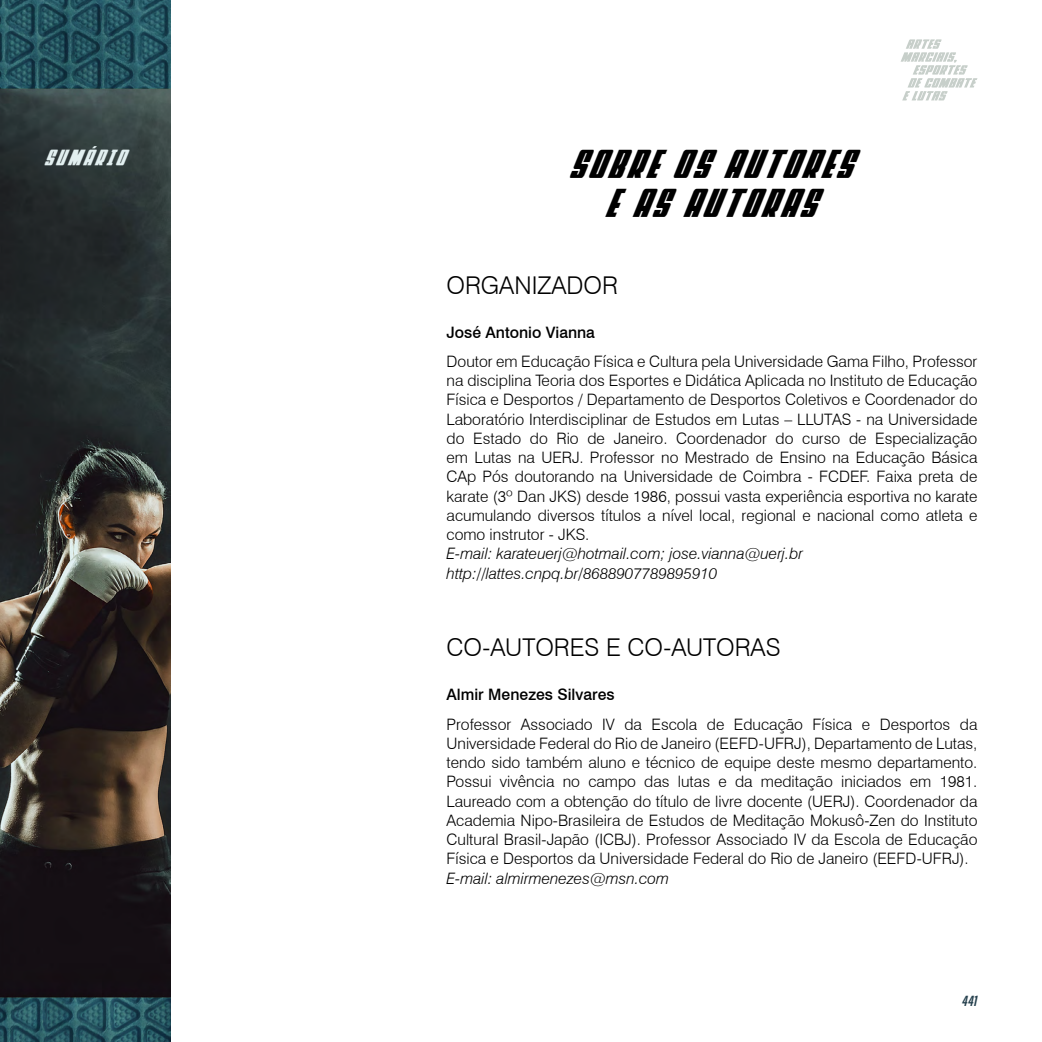
<style>
.page{position:relative;width:1042px;height:1042px;background:#fff}
.page>*{position:absolute;margin:0;border:0;box-sizing:border-box;transform-origin:0 0}
.t1{font:italic condensed 31.5px/38.5px "Power Lord";letter-spacing:.1em;color:#000;text-align:center}
.t2{font:300 24.5px "Swiss 721 BT";color:#000}
.t3{font:italic condensed 17.5px "Power Lord";letter-spacing:.15em;color:#e2eff0}
.t4{font:300 15.75px/19.2px "Swiss 721 BT";color:#000;text-align:justify}
.t5{font:italic 300 15.75px/19.2px "Swiss 721 BT";color:#000}
.t6{font:500 15.75px "Swiss 721 BT";color:#000}
.t7{font:italic 700 15.75px "Acumin Pro Extra Cond";color:#26414e}
</style>
<div class="page">
<img style="left:0;top:0;width:171px;height:1042px">
<svg style="left:901px;top:39px;width:76px;height:61px"></svg>
<p class="t3" style="left:45px;top:146px;width:82px">SUMÁRIO</p>
<h1 class="t1" style="left:571px;top:143px;width:284px">SOBRE OS AUTORES<br>E AS AUTORAS</h1>
<h2 class="t2" style="left:446px;top:270px;width:173px">ORGANIZADOR</h2>
<p class="t6" style="left:446px;top:322px;width:150px">José Antonio Vianna</p>
<p class="t4" style="left:446px;top:351px;width:532px">Doutor em Educação Física e Cultura pela Universidade Gama Filho, Professor na disciplina Teoria dos Esportes e Didática Aplicada no Instituto de Educação Física e Desportos / Departamento de Desportos Coletivos e Coordenador do Laboratório Interdisciplinar de Estudos em Lutas – LLUTAS - na Universidade do Estado do Rio de Janeiro. Coordenador do curso de Especialização em Lutas na UERJ. Professor no Mestrado de Ensino na Educação Básica CAp Pós doutorando na Universidade de Coimbra - FCDEF. Faixa preta de karate (3º Dan JKS) desde 1986, possui vasta experiência esportiva no karate acumulando diversos títulos a nível local, regional e nacional como atleta e como instrutor - JKS.</p>
<p class="t5" style="left:446px;top:544px;width:358px">E-mail: karateuerj@hotmail.com; jose.vianna@uerj.br http://lattes.cnpq.br/8688907789895910</p>
<h2 class="t2" style="left:446px;top:632px;width:335px">CO-AUTORES E CO-AUTORAS</h2>
<p class="t6" style="left:446px;top:685px;width:169px">Almir Menezes Silvares</p>
<p class="t4" style="left:446px;top:714px;width:532px">Professor Associado IV da Escola de Educação Física e Desportos da Universidade Federal do Rio de Janeiro (EEFD-UFRJ), Departamento de Lutas, tendo sido também aluno e técnico de equipe deste mesmo departamento.<br>Possui vivência no campo das lutas e da meditação iniciados em 1981.<br>Laureado com a obtenção do título de livre docente (UERJ). Coordenador da Academia Nipo-Brasileira de Estudos de Meditação Mokusô-Zen do Instituto Cultural Brasil-Japão (ICBJ). Professor Associado IV da Escola de Educação Física e Desportos da Universidade Federal do Rio de Janeiro (EEFD-UFRJ).</p>
<p class="t5" style="left:446px;top:868px;width:224px">E-mail: almirmenezes@msn.com</p>
<p class="t7" style="left:962px;top:991px;width:17px">441</p>
</div>
